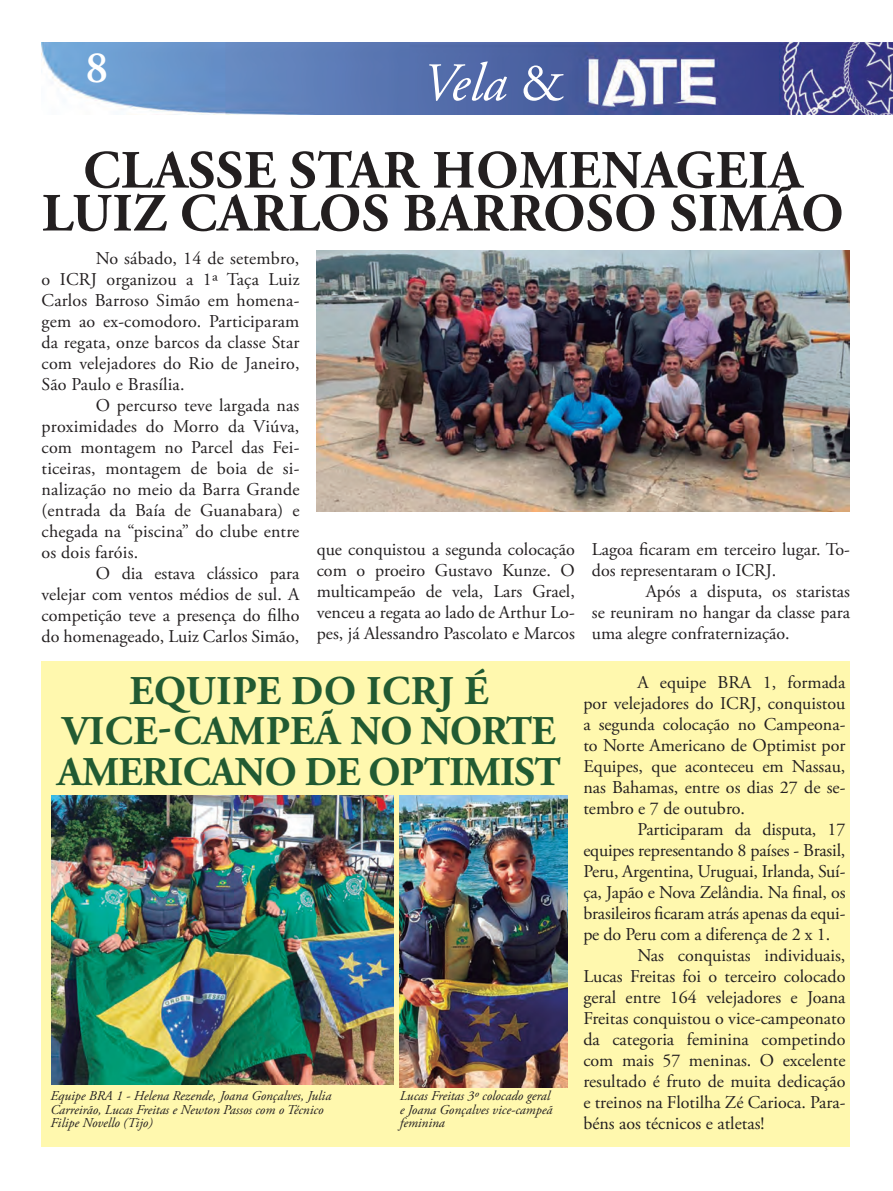
<style>
.page{position:relative;width:893px;height:1191px;background:#fff}
.page>*{position:absolute;margin:0;border:0;box-sizing:border-box;transform-origin:0 0}
.t1{font:italic 54px "Adobe Garamond Pro";color:#fff}
.t2{font:700 53.7px "Adobe Garamond Pro";letter-spacing:.015em;color:#231f20}
.t3{font:600 45px "Adobe Garamond Pro";color:#fff}
.t4{font:700 40.65px "Adobe Garamond Pro";letter-spacing:.015em;color:#215a32}
.t5{font:700 40.65px "Adobe Garamond Pro";letter-spacing:-.015em;color:#215a32}
.t6{font:18px/21px "Adobe Garamond Pro";color:#231f20;text-align:justify}
.t7{font:italic 13.5px/13.5px "Adobe Garamond Pro";color:#231f20}
.s1{font-style:normal}
</style>
<div class="page">
<img style="left:42px;top:43px;width:850px;height:72px">
<div style="left:42px;top:661px;width:808px;height:486px;background:#fff8ae"></div>
<img style="left:317px;top:251px;width:532px;height:260px">
<img style="left:52px;top:796px;width:341px;height:288px">
<img style="left:400px;top:796px;width:167px;height:291px">
<h3 class="t3" style="left:86px;top:41px;width:24px">8</h3>
<p class="t1" style="left:422px;top:51px;width:144px">Vela <span class="s1">&amp;</span></p>
<p class="t2" style="left:83px;top:139px;width:720px">CLASSE STAR HOMENAGEIA</p>
<p class="t2" style="left:42px;top:182px;width:803px">LUIZ CARLOS BARROSO SIMÃO</p>
<p class="t6" style="left:42px;top:248px;width:259px;text-indent:54px">No sábado, 14 de setembro, o ICRJ organizou a 1ª Taça Luiz Carlos Barroso Simão em homena&shy;gem ao ex-comodoro. Participaram da regata, onze barcos da classe Star com velejadores do Rio de Janeiro, São Paulo e Brasília.</p>
<p class="t6" style="left:42px;top:395px;width:259px;text-indent:54px">O percurso teve largada nas proximidades do Morro da Viúva, com montagem no Parcel das Fei&shy;ticeiras, montagem de boia de si&shy;nalização no meio da Barra Grande (entrada da Baía de Guanabara) e chegada na “piscina” do clube entre os dois faróis.</p>
<p class="t6" style="left:42px;top:563px;width:259px;text-indent:54px">O dia estava clássico para velejar com ventos médios de sul. A competição teve a presença do filho do homenageado, Luiz Carlos Simão,</p>
<p class="t6" style="left:317px;top:539px;width:259px">que conquistou a segunda colocação com o proeiro Gustavo Kunze. O multicampeão de vela, Lars Grael, venceu a regata ao lado de Arthur Lo&shy;pes, já Alessandro Pascolato e Marcos</p>
<p class="t6" style="left:592px;top:539px;width:259px">Lagoa ficaram em terceiro lugar. To&shy;dos representaram o ICRJ.</p>
<p class="t6" style="left:592px;top:581px;width:259px;text-indent:54px">Após a disputa, os staristas se reuniram no hangar da classe para uma alegre confraternização.</p>
<p class="t6" style="left:583px;top:672px;width:263px;text-indent:54px">A equipe BRA 1, formada por velejadores do ICRJ, conquistou a segunda colocação no Campeona&shy;to Norte Americano de Optimist por Equipes, que aconteceu em Nassau, nas Bahamas, entre os dias 27 de se&shy;tembro e 7 de outubro.</p>
<p class="t6" style="left:583px;top:819px;width:263px;text-indent:54px">Participaram da disputa, 17 equipes representando 8 países - Brasil, Peru, Argentina, Uruguai, Irlanda, Suí&shy;ça, Japão e Nova Zelândia. Na final, os brasileiros ficaram atrás apenas da equi&shy;pe do Peru com a diferença de 2 x 1.</p>
<p class="t6" style="left:583px;top:945px;width:263px;text-indent:54px">Nas conquistas individuais, Lucas Freitas foi o terceiro colocado geral entre 164 velejadores e Joana Freitas conquistou o vice-campeonato da categoria feminina competindo com mais 57 meninas. O excelente resultado é fruto de muita dedicação e treinos na Flotilha Zé Carioca. Para&shy;béns aos técnicos e atletas!</p>
<p class="t4" style="left:129px;top:667px;width:360px">EQUIPE DO ICRJ É</p>
<p class="t4" style="left:62px;top:708px;width:495px">VICE-CAMPEÃ NO NORTE</p>
<p class="t5" style="left:57px;top:748px;width:505px">AMERICANO DE OPTIMIST</p>
<p class="t7" style="left:51px;top:1090px;width:282px">Equipe BRA 1 - Helena Rezende, Joana Gonçalves, Julia<br>Carreirão, Lucas Freitas e Newton Passos com o Técnico<br>Filipe Novello (Tijo)</p>
<p class="t7" style="left:400px;top:1090px;width:154px">Lucas Freitas 3º colocado geral e Joana Gonçalves vice-campeã feminina</p>
</div>
